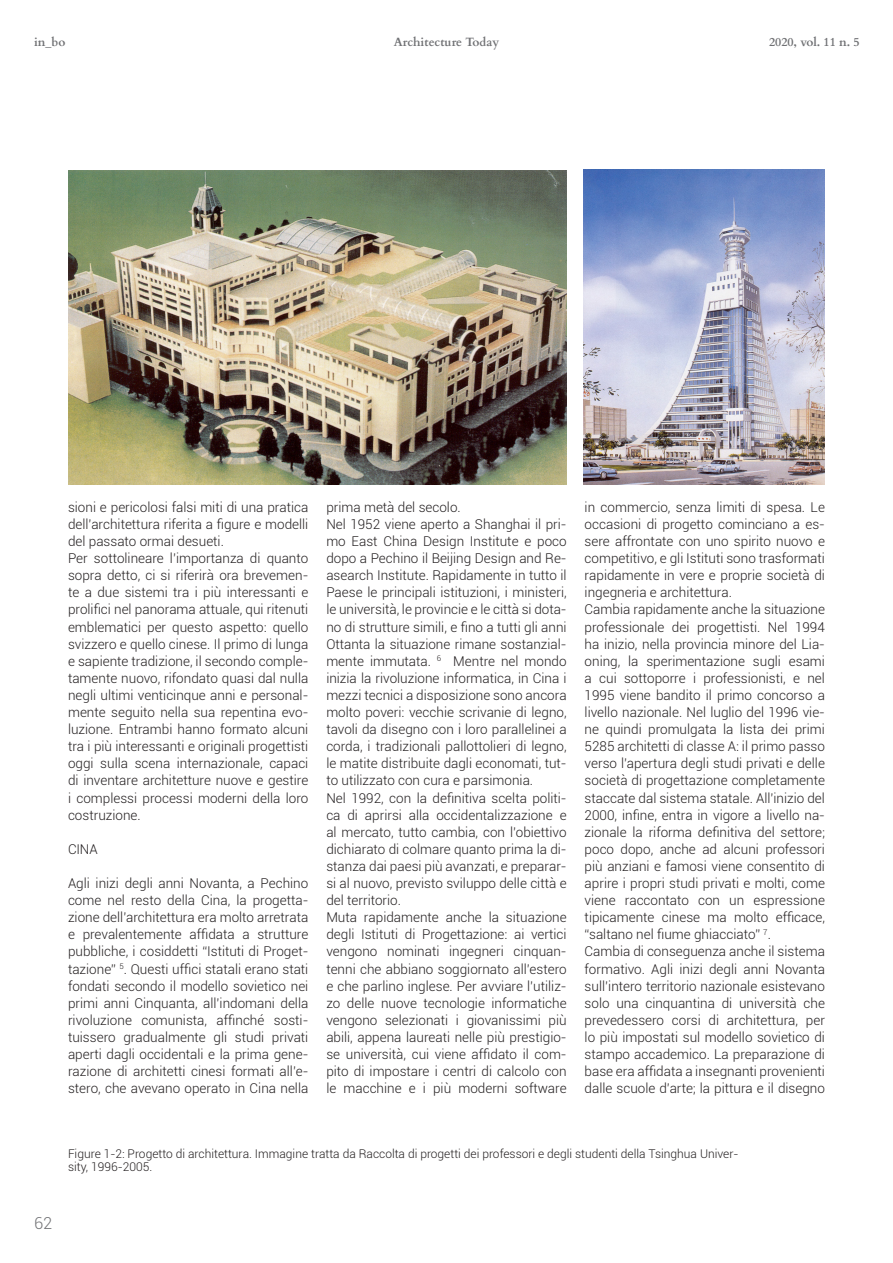
<style>
.page{position:relative;width:893px;height:1263px;background:#fff}
.page>*{position:absolute;margin:0;border:0;box-sizing:border-box;transform-origin:0 0}
.t1{font:300 16.5px "Roboto";color:#6f7073}
.t2{font:300 13.5px/17.1px "Roboto";color:#231f20;text-align:justify}
.t3{font:300 12px/13.5px "Roboto";color:#231f20}
.t4{font:700 12px "Cardo";color:#6f7073}
</style>
<div class="page">
<img style="left:68px;top:170px;width:499px;height:315px">
<img style="left:584px;top:170px;width:241px;height:315px">
<p class="t4" style="left:34px;top:32px;width:33px">in_bo</p>
<p class="t4" style="left:394px;top:32px;width:107px">Architecture Today</p>
<p class="t4" style="left:769px;top:32px;width:92px">2020, vol. 11 n. 5</p>
<p class="t2" style="left:68px;top:498px;width:242px">sioni e pericolosi falsi miti di una pratica dell’architettura riferita a figure e modelli del passato ormai desueti.</p>
<p class="t2" style="left:68px;top:549px;width:242px">Per sottolineare l’importanza di quanto sopra detto, ci si riferirà ora brevemen&shy;te a due sistemi tra i più interessanti e prolifici nel panorama attuale, qui ritenuti emblematici per questo aspetto: quello svizzero e quello cinese. Il primo di lunga e sapiente tradizione, il secondo comple&shy;tamente nuovo, rifondato quasi dal nulla negli ultimi venticinque anni e personal&shy;mente seguito nella sua repentina evo&shy;luzione. Entrambi hanno formato alcuni tra i più interessanti e originali progettisti oggi sulla scena internazionale, capaci di inventare architetture nuove e gestire i complessi processi moderni della loro costruzione.</p>
<p class="t2" style="left:68px;top:840px;width:31px">CINA</p>
<p class="t2" style="left:68px;top:874px;width:242px">Agli inizi degli anni Novanta, a Pechino come nel resto della Cina, la progetta&shy;zione dell’architettura era molto arretrata e prevalentemente affidata a strutture pubbliche, i cosiddetti “Istituti di Proget&shy;tazione” <sup>5</sup>. Questi uffici statali erano stati fondati secondo il modello sovietico nei primi anni Cinquanta, all’indomani della rivoluzione comunista, affinché sosti&shy;tuissero gradualmente gli studi privati aperti dagli occidentali e la prima gene&shy;razione di architetti cinesi formati all’e&shy;stero, che avevano operato in Cina nella</p>
<p class="t2" style="left:326px;top:498px;width:136px">prima metà del secolo.</p>
<p class="t2" style="left:326px;top:515px;width:242px">Nel 1952 viene aperto a Shanghai il pri&shy;mo East China Design Institute e poco dopo a Pechino il Beijing Design and Re&shy;asearch Institute. Rapidamente in tutto il Paese le principali istituzioni, i ministeri, le università, le provincie e le città si dota&shy;no di strutture simili, e fino a tutti gli anni Ottanta la situazione rimane sostanzial&shy;mente immutata. <sup>6</sup> Mentre nel mondo inizia la rivoluzione informatica, in Cina i mezzi tecnici a disposizione sono ancora molto poveri: vecchie scrivanie di legno, tavoli da disegno con i loro parallelinei a corda, i tradizionali pallottolieri di legno, le matite distribuite dagli economati, tut&shy;to utilizzato con cura e parsimonia.</p>
<p class="t2" style="left:326px;top:789px;width:242px">Nel 1992, con la definitiva scelta politi&shy;ca di aprirsi alla occidentalizzazione e al mercato, tutto cambia, con l’obiettivo dichiarato di colmare quanto prima la di&shy;stanza dai paesi più avanzati, e preparar&shy;si al nuovo, previsto sviluppo delle città e del territorio.</p>
<p class="t2" style="left:326px;top:908px;width:242px">Muta rapidamente anche la situazione degli Istituti di Progettazione: ai vertici vengono nominati ingegneri cinquan&shy;tenni che abbiano soggiornato all’estero e che parlino inglese. Per avviare l’utiliz&shy;zo delle nuove tecnologie informatiche vengono selezionati i giovanissimi più abili, appena laureati nelle più prestigio&shy;se università, cui viene affidato il com&shy;pito di impostare i centri di calcolo con le macchine e i più moderni software</p>
<p class="t2" style="left:585px;top:498px;width:242px">in commercio, senza limiti di spesa. Le occasioni di progetto cominciano a es&shy;sere affrontate con uno spirito nuovo e competitivo, e gli Istituti sono trasformati rapidamente in vere e proprie società di ingegneria e architettura.</p>
<p class="t2" style="left:585px;top:601px;width:242px">Cambia rapidamente anche la situazione professionale dei progettisti. Nel 1994 ha inizio, nella provincia minore del Lia&shy;oning, la sperimentazione sugli esami a cui sottoporre i professionisti, e nel 1995 viene bandito il primo concorso a livello nazionale. Nel luglio del 1996 vie&shy;ne quindi promulgata la lista dei primi 5285 architetti di classe A: il primo passo verso l’apertura degli studi privati e delle società di progettazione completamente staccate dal sistema statale. All’inizio del 2000, infine, entra in vigore a livello na&shy;zionale la riforma definitiva del settore; poco dopo, anche ad alcuni professori più anziani e famosi viene consentito di aprire i propri studi privati e molti, come viene raccontato con un espressione tipicamente cinese ma molto efficace, “saltano nel fiume ghiacciato” <sup>7</sup>.</p>
<p class="t2" style="left:585px;top:943px;width:242px">Cambia di conseguenza anche il sistema formativo. Agli inizi degli anni Novanta sull’intero territorio nazionale esistevano solo una cinquantina di università che prevedessero corsi di architettura, per lo più impostati sul modello sovietico di stampo accademico. La preparazione di base era affidata a insegnanti provenienti dalle scuole d’arte; la pittura e il disegno</p>
<p class="t3" style="left:68px;top:1146px;width:672px">Figure 1-2: Progetto di architettura. Immagine tratta da Raccolta di progetti dei professori e degli studenti della Tsinghua Univer&shy;sity, 1996-2005.</p>
<p class="t1" style="left:34px;top:1212px;width:20px">62</p>
</div>
